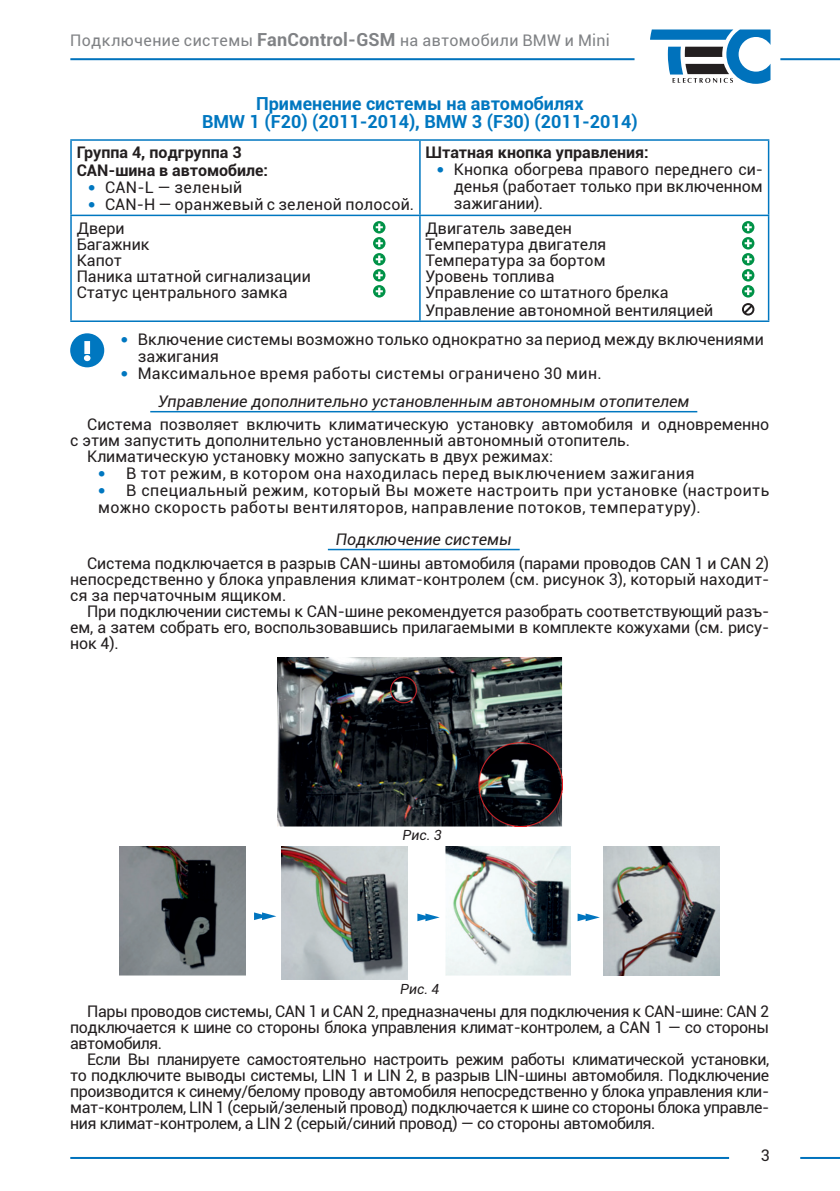
<style>
.page{position:relative;width:840px;height:1191px;background:#fff}
.page>*{position:absolute;margin:0;border:0;box-sizing:border-box;transform-origin:0 0}
.Заголовки_основные_1{font:700 18px/18px "Roboto";color:#0077c0;text-align:center}
.t1{font:16px/16px "Roboto";color:#231f20;text-align:justify}
.t2{font:16px/17px "Roboto";letter-spacing:.025em;color:#231f20}
.Подзаголовок{font:italic 16px "Roboto";color:#231f20}
.t3{font:700 16px "Roboto";color:#231f20}
.t4{font:16px "Roboto";letter-spacing:.025em;color:#808285}
.t5{font:16px "Roboto";letter-spacing:.02em;color:#231f20}
.t6{font:italic 14px "Roboto";color:#231f20}
.s1{font-weight:700;font-size:18px}
.s2{font-family:"Tahoma";color:#0077c0}
</style>
<div class="page">
<svg style="left:650px;top:29px;width:120px;height:55px"></svg>
<hr style="left:780px;top:58px;width:59px;height:2px;background:#0072bc">
<hr style="left:70px;top:58px;width:564px;height:2px;background:#0072bc">
<hr style="left:799px;top:1157px;width:40px;height:2px;background:#0072bc">
<hr style="left:70px;top:1157px;width:658px;height:2px;background:#0072bc">
<hr style="left:150px;top:411px;width:547px;height:1px;background:#0077c0">
<hr style="left:328px;top:549px;width:191px;height:1px;background:#0077c0">
<hr style="left:70px;top:139px;width:349px;height:2px;background:#0077c0">
<hr style="left:70px;top:141px;width:2px;height:74px;background:#0077c0">
<hr style="left:419px;top:139px;width:350px;height:2px;background:#0077c0">
<hr style="left:419px;top:141px;width:1px;height:74px;background:#0077c0">
<hr style="left:767px;top:141px;width:2px;height:74px;background:#0077c0">
<hr style="left:70px;top:215px;width:349px;height:1px;background:#0077c0">
<hr style="left:70px;top:216px;width:2px;height:104px;background:#0077c0">
<hr style="left:419px;top:215px;width:350px;height:1px;background:#0077c0">
<hr style="left:419px;top:216px;width:1px;height:104px;background:#0077c0">
<hr style="left:767px;top:216px;width:2px;height:104px;background:#0077c0">
<hr style="left:70px;top:320px;width:349px;height:2px;background:#0077c0">
<hr style="left:419px;top:320px;width:350px;height:2px;background:#0077c0">
<svg style="left:373px;top:221px;width:12px;height:12px"></svg>
<svg style="left:375px;top:223px;width:7px;height:8px"></svg>
<svg style="left:373px;top:237px;width:12px;height:12px"></svg>
<svg style="left:375px;top:239px;width:7px;height:8px"></svg>
<svg style="left:373px;top:253px;width:12px;height:12px"></svg>
<svg style="left:375px;top:255px;width:7px;height:8px"></svg>
<svg style="left:373px;top:269px;width:12px;height:12px"></svg>
<svg style="left:375px;top:271px;width:7px;height:8px"></svg>
<svg style="left:373px;top:285px;width:12px;height:12px"></svg>
<svg style="left:375px;top:287px;width:7px;height:8px"></svg>
<svg style="left:741px;top:221px;width:13px;height:12px"></svg>
<svg style="left:744px;top:223px;width:7px;height:8px"></svg>
<svg style="left:741px;top:237px;width:13px;height:12px"></svg>
<svg style="left:744px;top:239px;width:7px;height:8px"></svg>
<svg style="left:741px;top:253px;width:13px;height:12px"></svg>
<svg style="left:744px;top:255px;width:7px;height:8px"></svg>
<svg style="left:741px;top:269px;width:13px;height:12px"></svg>
<svg style="left:744px;top:271px;width:7px;height:8px"></svg>
<svg style="left:741px;top:285px;width:13px;height:12px"></svg>
<svg style="left:744px;top:287px;width:7px;height:8px"></svg>
<svg style="left:742px;top:303px;width:12px;height:12px"></svg>
<div style="left:70px;top:333px;width:34px;height:34px;background:#0077c0;border-radius:50%"></div>
<svg style="left:84px;top:341px;width:6px;height:20px"></svg>
<img style="left:277px;top:657px;width:285px;height:169px">
<svg style="left:577px;top:913px;width:22px;height:8px"></svg>
<svg style="left:417px;top:913px;width:22px;height:8px"></svg>
<svg style="left:254px;top:912px;width:22px;height:8px"></svg>
<img style="left:120px;top:846px;width:126px;height:129px">
<img style="left:281px;top:846px;width:126px;height:133px">
<img style="left:445px;top:846px;width:125px;height:129px">
<img style="left:603px;top:846px;width:116px;height:129px">
<p class="t4" style="left:70px;top:29px;width:540px">Подключение системы <span class="s1">FanControl‑GSM</span> на автомобили BMW и Mini</p>
<p class="Заголовки_основные_1" style="left:202px;top:94px;width:437px">Применение системы на автомобилях<br>BMW 1 (F20) (2011-2014), BMW 3 (F30) (2011-2014)</p>
<p class="t3" style="left:77px;top:141px;width:166px">Группа 4, подгруппа 3</p>
<p class="t3" style="left:77px;top:159px;width:193px">СAN-шина в автомобиле:</p>
<p class="t5" style="left:88px;top:176px;width:156px"><span class="s2">•</span> CАN‑L — зеленый</p>
<p class="t1" style="left:88px;top:195px;width:327px"><span class="s2">•</span> CAN‑H — оранжевый с зеленой полосой.</p>
<p class="t3" style="left:425px;top:141px;width:224px">Штатная кнопка управления:</p>
<p class="t1" style="left:453px;top:160px;width:310px;line-height:17px;text-indent:-17px"><span class="s2">•</span> Кнопка обогрева правого переднего си‑ денья (работает только при включенном зажигании).</p>
<p class="t1" style="left:425px;top:219px;width:148px">Двигатель заведен</p>
<p class="t1" style="left:425px;top:235px;width:182px">Температура двигателя</p>
<p class="t1" style="left:425px;top:251px;width:181px">Температура за бортом</p>
<p class="t1" style="left:425px;top:267px;width:130px">Уровень топлива</p>
<p class="t1" style="left:425px;top:283px;width:244px">Управление со штатного брелка</p>
<p class="t1" style="left:425px;top:301px;width:289px">Управление автономной вентиляцией</p>
<p class="t1" style="left:138px;top:330px;width:627px;line-height:17px;text-indent:-17px"><span class="s2">•</span> Включение системы возможно только однократно за период между включениями зажигания</p>
<p class="t2" style="left:121px;top:364px;width:482px"><span class="s2">•</span> Максимальное время работы системы ограничено 30 мин.</p>
<p class="Подзаголовок" style="left:158px;top:390px;width:532px">Управление дополнительно установленным автономным отопителем</p>
<p class="t1" style="left:70px;top:416px;width:700px;text-indent:17px">Система позволяет включить климатическую установку автомобиля и одновременно с этим запустить дополнительно установленный автономный отопитель.</p>
<p class="t1" style="left:87px;top:447px;width:467px">Климатическую установку можно запускать в двух режимах:</p>
<p class="t2" style="left:98px;top:464px;width:597px"><span class="s2">•</span> В тот режим, в котором она находилась перед выключением зажигания</p>
<p class="t2" style="left:98px;top:481px;width:672px"><span class="s2">•</span> В специальный режим, который Вы можете настроить при установке (настроить можно скорость работы вентиляторов, направление потоков, температуру).</p>
<p class="Подзаголовок" style="left:335px;top:527px;width:177px">Подключение системы</p>
<p class="t1" style="left:70px;top:554px;width:700px;text-indent:17px">Система подключается в разрыв CAN- шины автомобиля (парами проводов CAN 1 и CAN 2) непосредственно у блока управления климат- контролем (см. рисунок 3), который находит‑ ся за перчаточным ящиком.</p>
<p class="t1" style="left:70px;top:602px;width:700px;text-indent:17px">При подключении системы к CAN- шине рекомендуется разобрать соответствующий разъ‑ ем, а затем собрать его, воспользовавшись прилагаемыми в комплекте кожухами (см. рису‑ нок 4).</p>
<p class="t1" style="left:77px;top:219px;width:49px">Двери</p>
<p class="t1" style="left:77px;top:235px;width:74px">Багажник</p>
<p class="t1" style="left:77px;top:251px;width:47px">Капот</p>
<p class="t1" style="left:77px;top:267px;width:235px">Паника штатной сигнализации</p>
<p class="t1" style="left:77px;top:283px;width:212px">Статус центрального замка</p>
<p class="t6" style="left:402px;top:825px;width:41px">Рис. 3</p>
<p class="t6" style="left:400px;top:979px;width:41px">Рис. 4</p>
<p class="t1" style="left:70px;top:1002px;width:700px;text-indent:17px">Пары проводов системы, CAN 1 и CAN 2, предназначены для подключения к CAN- шине: CAN 2 подключается к шине со стороны блока управления климат- контролем, а CAN 1 — со стороны автомобиля.</p>
<p class="t1" style="left:70px;top:1050px;width:700px;text-indent:17px">Если Вы планируете самостоятельно настроить режим работы климатической установки, то подключите выводы системы, LIN 1 и LIN 2, в разрыв LIN- шины автомобиля. Подключение производится к синему/белому проводу автомобиля непосредственно у блока управления кли‑ мат- контролем, LIN 1 (серый/зеленый провод) подключается к шине со стороны блока управле‑ ния климат- контролем, а LIN 2 (серый/синий провод) — со стороны автомобиля.</p>
<p class="t1" style="left:760px;top:1146px;width:11px">3</p>
</div>
